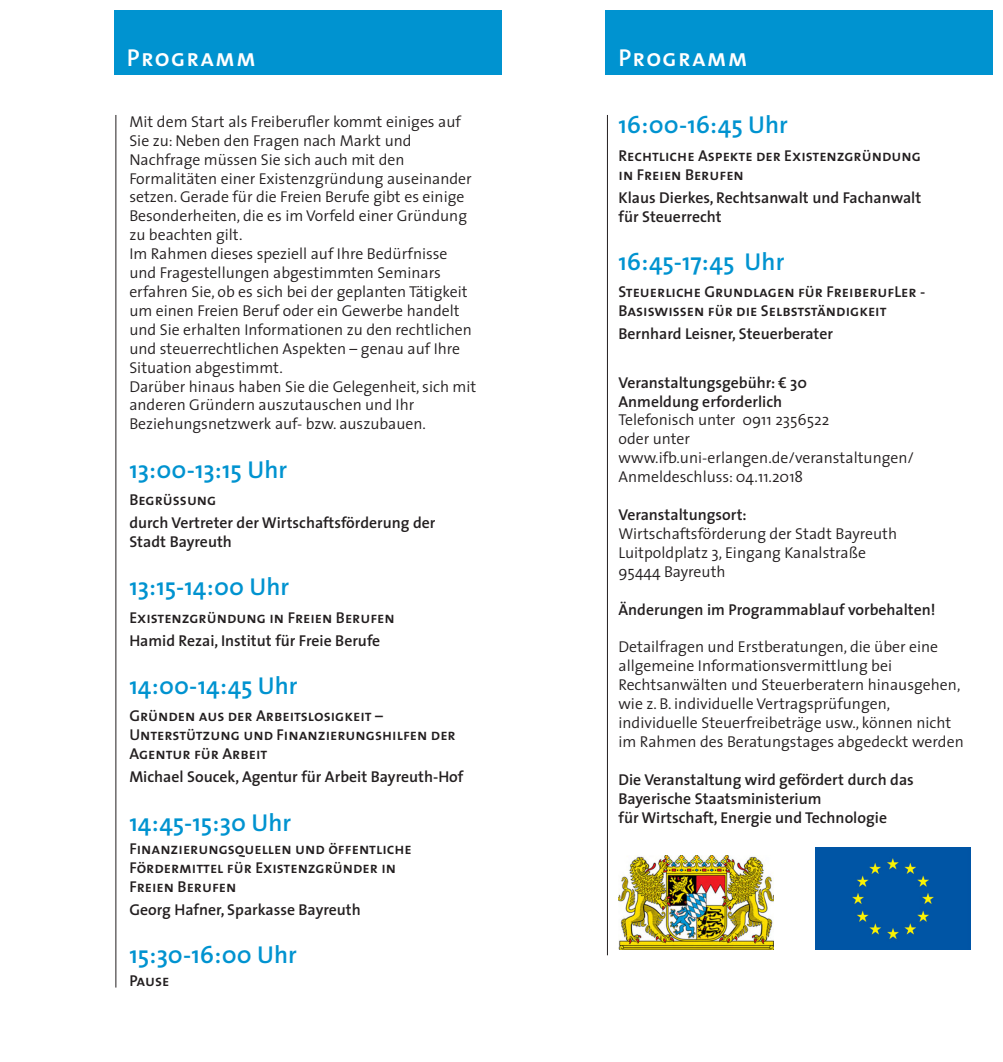
<style>
.page{position:relative;width:1003px;height:1062px;background:#fff}
.page>*{position:absolute;margin:0;border:0;box-sizing:border-box;transform-origin:0 0}
.t1{font:600 24.5px "The Sans";color:#0093d0}
.t2{font:24.5px "The Sans Semi Bold Caps";letter-spacing:.05em;color:#fff}
.t3{font:300 15.75px/18.9px "The Sans";color:#231f20}
.t4{font:600 15.75px/18.9px "The Sans";color:#231f20}
.t5{font:15.75px/18.9px "The Sans Semi Bold Caps";color:#231f20}
</style>
<div class="page">
<div style="left:114px;top:10px;width:387px;height:64px;background:#0093d0"></div>
<div style="left:605px;top:10px;width:387px;height:64px;background:#0093d0"></div>
<hr style="left:115px;top:115px;width:1px;height:872px;background:#231f20">
<hr style="left:606px;top:115px;width:1px;height:840px;background:#231f20">
<div style="left:815px;top:847px;width:155px;height:102px;background:#0055a5"></div>
<img style="left:618px;top:855px;width:155px;height:95px">
<p class="t2" style="left:127px;top:42px;width:131px">Programm</p>
<p class="t2" style="left:618px;top:42px;width:131px">Programm</p>
<p class="t3" style="left:129px;top:112px;width:333px">Mit dem Start als Freiberufler kommt einiges auf<br>Sie zu: Neben den Fragen nach Markt und</p>
<p class="t3" style="left:129px;top:150px;width:277px">Nachfrage müssen Sie sich auch mit den</p>
<p class="t3" style="left:129px;top:169px;width:344px">Formalitäten einer Existenzgründung auseinander setzen. Gerade für die Freien Berufe gibt es einige Besonderheiten, die es im Vorfeld einer Gründung zu beachten gilt.</p>
<p class="t3" style="left:129px;top:244px;width:344px">Im Rahmen dieses speziell auf Ihre Bedürfnisse und Fragestellungen abgestimmten Seminars erfahren Sie, ob es sich bei der geplanten Tätigkeit um einen Freien Beruf oder ein Gewerbe handelt und Sie erhalten Informationen zu den rechtlichen und steuerrechtlichen Aspekten – genau auf Ihre Situation abgestimmt.</p>
<p class="t3" style="left:129px;top:377px;width:348px">Darüber hinaus haben Sie die Gelegenheit, sich mit anderen Gründern auszutauschen und Ihr</p>
<p class="t3" style="left:129px;top:415px;width:298px">Beziehungsnetzwerk auf- bzw. auszubauen.</p>
<p class="t1" style="left:129px;top:453px;width:159px">13:00-13:15 Uhr</p>
<p class="t5" style="left:129px;top:490px;width:89px">Begrüssung</p>
<p class="t4" style="left:129px;top:513px;width:307px">durch Vertreter der Wirtschaftsförderung der</p>
<p class="t4" style="left:129px;top:532px;width:104px">Stadt Bayreuth</p>
<p class="t1" style="left:129px;top:571px;width:161px">13:15-14:00 Uhr</p>
<p class="t5" style="left:129px;top:608px;width:267px">Existenzgründung in Freien Berufen</p>
<p class="t4" style="left:129px;top:631px;width:252px">Hamid Rezai, Institut für Freie Berufe</p>
<p class="t1" style="left:129px;top:670px;width:170px">14:00-14:45 Uhr</p>
<p class="t5" style="left:129px;top:706px;width:255px">Gründen aus der Arbeitslosigkeit –</p>
<p class="t5" style="left:129px;top:725px;width:328px">Unterstützung und Finanzierungshilfen der<br>Agentur für Arbeit</p>
<p class="t4" style="left:129px;top:767px;width:335px">Michael Soucek, Agentur für Arbeit Bayreuth-Hof</p>
<p class="t1" style="left:129px;top:806px;width:163px">14:45-15:30 Uhr</p>
<p class="t5" style="left:129px;top:839px;width:284px">Finanzierungsquellen und öffentliche</p>
<p class="t5" style="left:129px;top:858px;width:268px">Fördermittel für Existenzgründer in</p>
<p class="t5" style="left:129px;top:877px;width:109px">Freien Berufen</p>
<p class="t4" style="left:129px;top:900px;width:233px">Georg Hafner, Sparkasse Bayreuth</p>
<p class="t1" style="left:129px;top:939px;width:169px">15:30-16:00 Uhr</p>
<p class="t5" style="left:129px;top:971px;width:41px">Pause</p>
<p class="t1" style="left:618px;top:109px;width:171px">16:00-16:45 Uhr</p>
<p class="t5" style="left:618px;top:146px;width:304px">Rechtliche Aspekte der Existenzgründung</p>
<p class="t5" style="left:618px;top:165px;width:127px">in Freien Berufen</p>
<p class="t4" style="left:618px;top:188px;width:304px">Klaus Dierkes, Rechtsanwalt und Fachanwalt</p>
<p class="t4" style="left:618px;top:207px;width:105px">für Steuerrecht</p>
<p class="t1" style="left:618px;top:246px;width:167px">16:45-17:45 Uhr</p>
<p class="t5" style="left:618px;top:283px;width:308px">Steuerliche Grundlagen für FreiberufLer -</p>
<p class="t5" style="left:618px;top:301px;width:269px">Basiswissen für die Selbstständigkeit</p>
<p class="t4" style="left:618px;top:325px;width:216px">Bernhard Leisner, Steuerberater</p>
<p class="t4" style="left:618px;top:373px;width:190px">Veranstaltungsgebühr: € 30<br>Anmeldung erforderlich</p>
<p class="t3" style="left:618px;top:411px;width:212px">Telefonisch unter 0911 2356522</p>
<p class="t3" style="left:618px;top:430px;width:73px">oder unter</p>
<p class="t3" style="left:618px;top:448px;width:297px">www.ifb.uni-erlangen.de/veranstaltungen/</p>
<p class="t3" style="left:618px;top:467px;width:186px">Anmeldeschluss: 04.11.2018</p>
<p class="t4" style="left:618px;top:505px;width:130px">Veranstaltungsort:</p>
<p class="t3" style="left:618px;top:524px;width:280px">Wirtschaftsförderung der Stadt Bayreuth</p>
<p class="t3" style="left:618px;top:543px;width:249px">Luitpoldplatz 3, Eingang Kanalstraße</p>
<p class="t3" style="left:618px;top:562px;width:109px">95444 Bayreuth</p>
<p class="t4" style="left:618px;top:600px;width:318px">Änderungen im Programmablauf vorbehalten!</p>
<p class="t3" style="left:618px;top:637px;width:321px">Detailfragen und Erstberatungen, die über eine allgemeine Informationsvermittlung bei</p>
<p class="t3" style="left:618px;top:675px;width:343px">Rechtsanwälten und Steuerberatern hinausgehen, wie z. B. individuelle Vertragsprüfungen,</p>
<p class="t3" style="left:618px;top:713px;width:346px">individuelle Steuerfreibeträge usw., können nicht im Rahmen des Beratungstages abgedeckt werden</p>
<p class="t4" style="left:618px;top:770px;width:297px">Die Veranstaltung wird gefördert durch das</p>
<p class="t4" style="left:618px;top:789px;width:204px">Bayerische Staatsministerium</p>
<p class="t4" style="left:618px;top:808px;width:270px">für Wirtschaft, Energie und Technologie</p>
</div>
